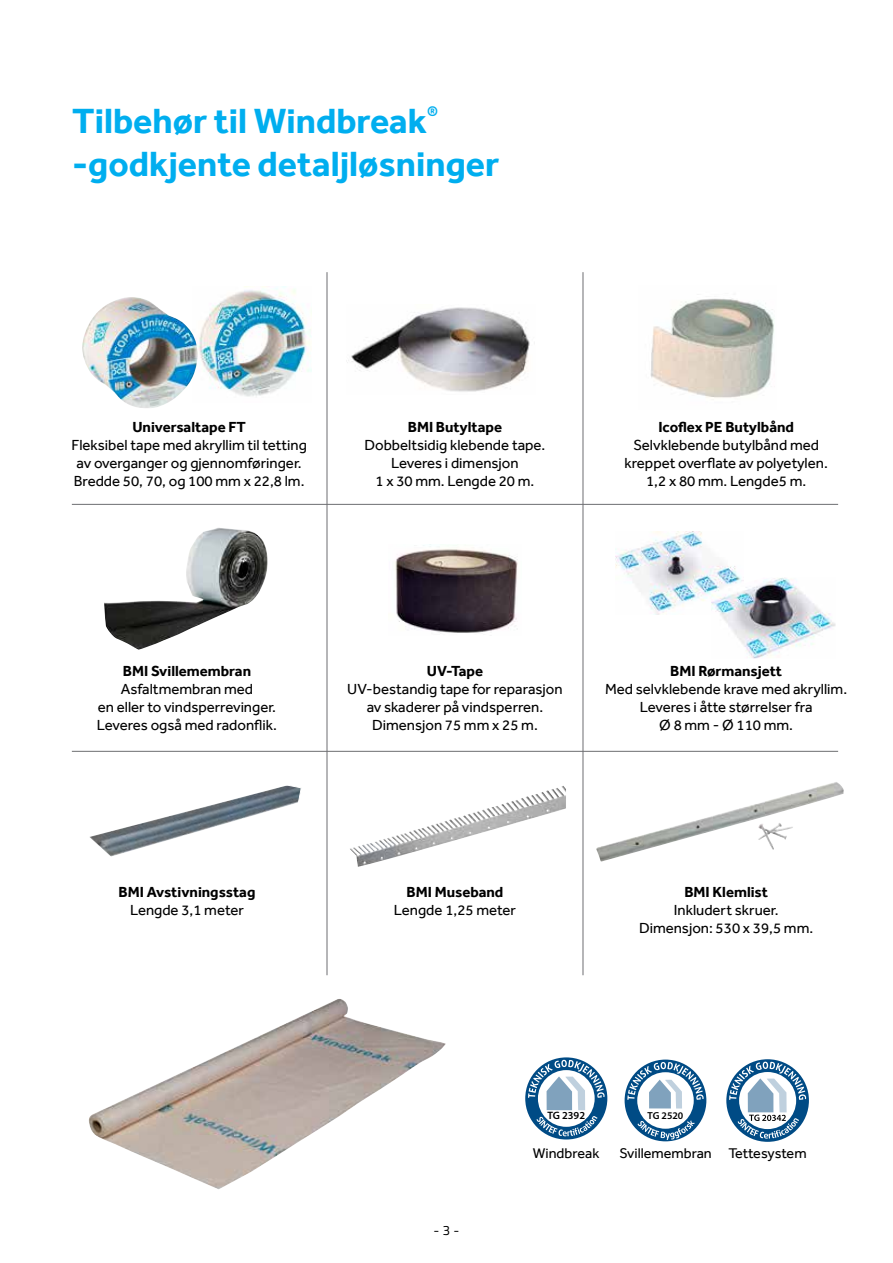
<style>
.page{position:relative;width:893px;height:1263px;background:#fff}
.page>*{position:absolute;margin:0;border:0;box-sizing:border-box;transform-origin:0 0}
.t1{font:700 36px/43.2px "Effra";color:#00aeef}
.t2{font:15px/18px "Effra";color:#000;text-align:center}
.t3{font:700 15px "Effra";color:#000}
.t4{font:14.4px "Effra";color:#000}
.t5{font:13.5px "Titillium Maps 29 L 400 wt";color:#000}
.t6{font:600 10.8px "Myriad Pro";color:#000}
.t7{font:600 10.2px "Myriad Pro";color:#000}
</style>
<div class="page">
<img style="left:616px;top:532px;width:125px;height:82px">
<img style="left:711px;top:578px;width:125px;height:80px">
<svg style="left:726px;top:1059px;width:83px;height:83px"></svg>
<svg style="left:729px;top:1061px;width:77px;height:77px"></svg>
<div style="left:525px;top:1057px;width:82px;height:82px;background:#004b85;border-radius:50%"></div>
<div style="left:538px;top:1070px;width:57px;height:57px;background:#fff;border-radius:50%"></div>
<svg style="left:536px;top:1116px;width:61px;height:20px"></svg>
<svg style="left:528px;top:1060px;width:77px;height:50px"></svg>
<div style="left:625px;top:1059px;width:81px;height:82px;background:#004b85;border-radius:50%"></div>
<div style="left:637px;top:1072px;width:57px;height:57px;background:#fff;border-radius:50%"></div>
<svg style="left:637px;top:1120px;width:58px;height:20px"></svg>
<svg style="left:627px;top:1062px;width:77px;height:46px"></svg>
<svg style="left:80px;top:750px;width:222px;height:107px"></svg>
<img style="left:104px;top:528px;width:164px;height:122px">
<svg style="left:350px;top:806px;width:200px;height:61px"></svg>
<img style="left:501px;top:786px;width:64px;height:27px">
<img style="left:347px;top:307px;width:183px;height:85px">
<img style="left:650px;top:298px;width:124px;height:102px">
<hr style="left:327px;top:272px;width:1px;height:703px;background:#6d6e71">
<hr style="left:583px;top:272px;width:1px;height:703px;background:#6d6e71">
<hr style="left:72px;top:504px;width:766px;height:1px;background:#6d6e71">
<hr style="left:72px;top:751px;width:766px;height:1px;background:#6d6e71">
<img style="left:596px;top:782px;width:247px;height:79px">
<img style="left:198px;top:286px;width:114px;height:111px">
<img style="left:82px;top:297px;width:116px;height:111px">
<img style="left:395px;top:545px;width:123px;height:88px">
<img style="left:89px;top:999px;width:357px;height:190px">
<h1 class="t1" style="left:72px;top:99px;width:429px">Tilbehør til Windbreak<sup>® </sup>-godkjente detaljløsninger</h1>
<p class="t3" style="left:132px;top:418px;width:115px">Universaltape FT</p>
<p class="t2" style="left:71px;top:435px;width:237px;text-align:left">Fleksibel tape med akryllim til tetting av overganger og gjennomføringer.<br>Bredde 50, 70, og 100 mm x 22,8 lm.</p>
<p class="t3" style="left:408px;top:418px;width:96px">BMI Butyltape</p>
<p class="t2" style="left:364px;top:435px;width:183px">Dobbeltsidig klebende tape.<br>Leveres i dimensjon<br>1 x 30 mm. Lengde 20 m.</p>
<p class="t3" style="left:658px;top:418px;width:137px">Icoflex PE Butylbånd</p>
<p class="t2" style="left:624px;top:435px;width:205px">Selvklebende butylbånd med kreppet overflate av polyetylen.<br>1,2 x 80 mm. Lengde5 m.</p>
<p class="t3" style="left:123px;top:662px;width:130px">BMI Svillemembran</p>
<p class="t2" style="left:97px;top:680px;width:182px">Asfaltmembran med<br>en eller to vindsperrevinger.<br>Leveres også med radonflik.</p>
<p class="t3" style="left:119px;top:883px;width:138px">BMI Avstivningsstag</p>
<p class="t2" style="left:130px;top:900px;width:115px">Lengde 3,1 meter</p>
<p class="t3" style="left:427px;top:662px;width:58px">UV-Tape</p>
<p class="t2" style="left:347px;top:680px;width:217px">UV-bestandig tape for reparasjon av skaderer på vindsperren.<br>Dimensjon 75 mm x 25 m.</p>
<p class="t3" style="left:670px;top:662px;width:114px">BMI Rørmansjett</p>
<p class="t2" style="left:605px;top:680px;width:243px">Med selvklebende krave med akryllim.<br>Leveres i åtte størrelser fra<br>Ø 8 mm - Ø 110 mm.</p>
<p class="t3" style="left:407px;top:883px;width:98px">BMI Museband</p>
<p class="t2" style="left:394px;top:900px;width:123px">Lengde 1,25 meter</p>
<p class="t3" style="left:684px;top:883px;width:85px">BMI Klemlist</p>
<p class="t2" style="left:639px;top:900px;width:176px">Inkludert skruer.<br>Dimensjon: 530 x 39,5 mm.</p>
<p class="t6" style="left:547px;top:1109px;width:39px">TG 2392</p>
<p class="t7" style="left:647px;top:1109px;width:38px">TG 2520</p>
<p class="t5" style="left:433px;top:1220px;width:27px">- 3 -</p>
<p class="t4" style="left:533px;top:1144px;width:68px">Windbreak</p>
<p class="t4" style="left:619px;top:1144px;width:189px">Svillemembran Tettesystem</p>
</div>
